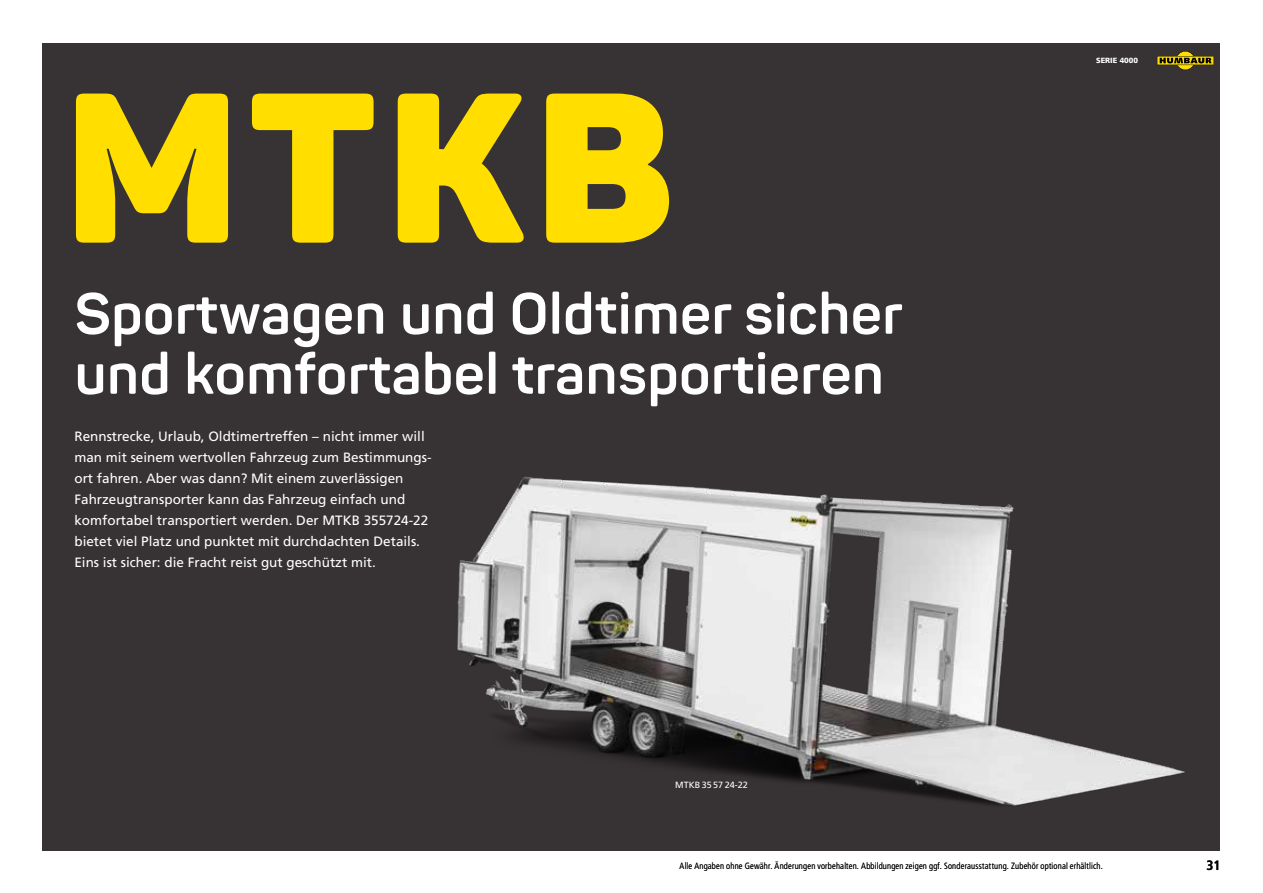
<style>
.page{position:relative;width:1263px;height:893px;background:#fff}
.page>*{position:absolute;margin:0;border:0;box-sizing:border-box;transform-origin:0 0}
.t1{font:900 210px "Panton";color:#ffde00}
.t2{font:700 57px/60px "Panton";color:#fff}
.t3{font:13.5px/21px "Frutiger LT 55 Rm";color:#fff}
.t4{font:13.5px "Frutiger LT 67 Bd Cn";color:#000}
.t5{font:9px "Frutiger LT 47 Lt Cn";letter-spacing:.02em;color:#000}
.t6{font:9px "Frutiger LT 55 Rm";color:#fff}
.t7{font:7.5px "Frutiger LT 75 Blk";color:#fff}
</style>
<div class="page">
<div style="left:43px;top:43px;width:1177px;height:807px;background:#373233"></div>
<svg style="left:1157px;top:51px;width:57px;height:19px"></svg>
<img style="left:457px;top:476px;width:728px;height:330px">
<h1 class="t1" style="left:65px;top:33px;width:611px">MTKB</h1>
<h2 class="t2" style="left:74px;top:283px;width:830px">Sportwagen und Oldtimer sicher und komfortabel transportieren</h2>
<p class="t3" style="left:74px;top:426px;width:359px">Rennstrecke, Urlaub, Oldtimertreffen – nicht immer will man mit seinem wertvollen Fahrzeug zum Bestimmungs&shy;ort fahren. Aber was dann? Mit einem zuverlässigen Fahrzeugtransporter kann das Fahrzeug einfach und komfortabel transportiert werden. Der MTKB 355724-22 bietet viel Platz und punktet mit durchdachten Details.<br>Eins ist sicher: die Fracht reist gut geschützt mit.</p>
<p class="t7" style="left:1096px;top:56px;width:43px">SERIE 4000</p>
<p class="t6" style="left:675px;top:779px;width:74px">MTKB 35 57 24-22</p>
<p class="t5" style="left:679px;top:861px;width:425px">Alle Angaben ohne Gewähr. Änderungen vorbehalten. Abbildungen zeigen ggf. Sonderausstattung. Zubehör optional erhältlich.</p>
<p class="t4" style="left:1206px;top:857px;width:16px">31</p>
</div>
